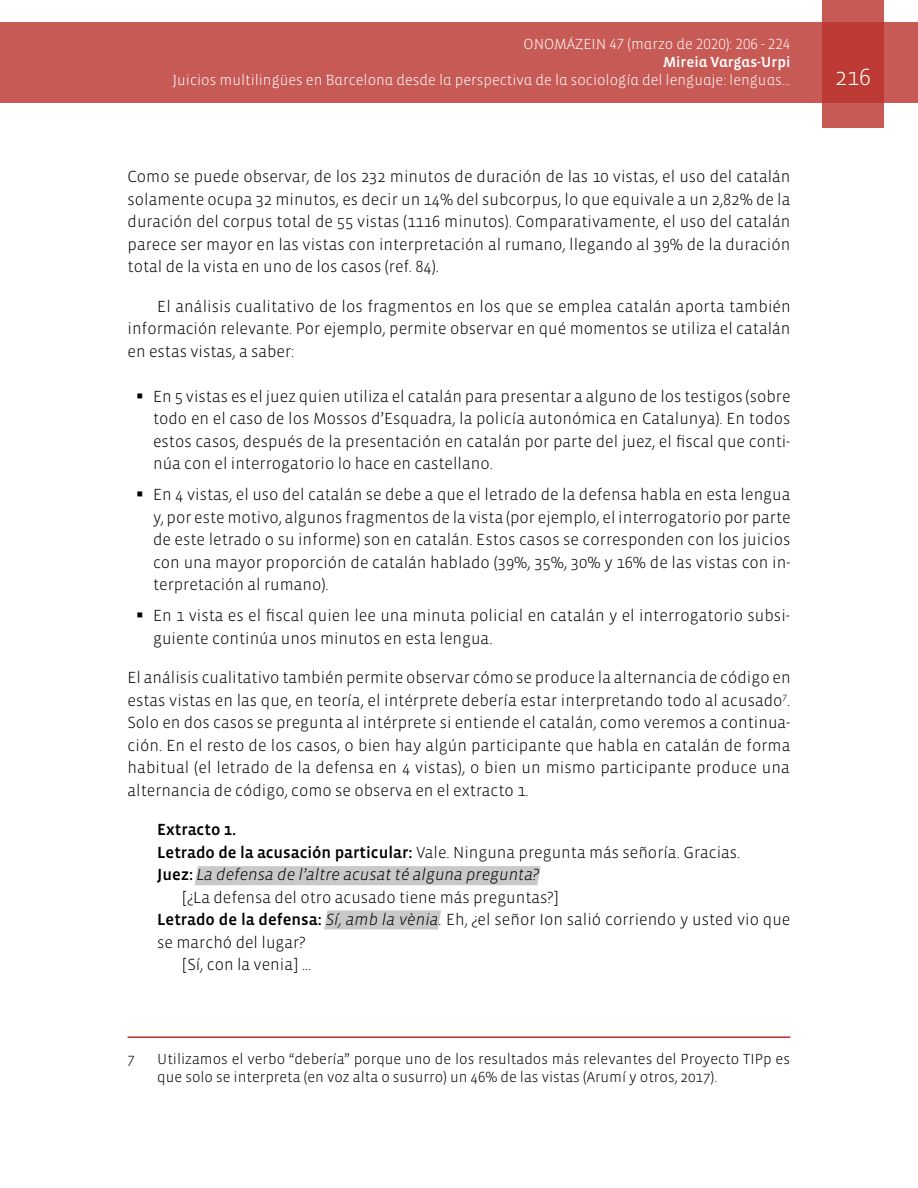
<style>
.page{position:relative;width:918px;height:1188px;background:#fff}
.page>*{position:absolute;margin:0;border:0;box-sizing:border-box;transform-origin:0 0}
.t1{font:300 24px "Vista Sans";color:#fff}
.t2{font:300 16.5px/22.5px "Vista Sans";color:#000;text-align:justify}
.t3{font:italic 300 16.5px "Vista Sans";color:#000}
.t4{font:16.5px "Vista Sans Med";color:#000}
.t5{font:300 15px/18px "Vista Sans";color:#000}
.t6{font:300 15px "Vista Sans Alt";color:#fff}
.t7{font:15px "Vista Sans Alt Med";color:#fff}
.s1{font-family:"Vista Sans Med";font-weight:400}
.s2{font-family:"Vista Sans Med";font-weight:400;font-style:normal}
.s3{font-style:italic}
</style>
<div class="page">
<div style="left:0;top:23px;width:918px;height:80px;background:#c85a55"></div>
<svg style="left:822px;top:0;width:62px;height:128px;background:#c1453f"></svg>
<hr style="left:128px;top:1036px;width:662px;height:2px;background:#b7342c">
<div style="left:195px;top:866px;width:346px;height:19px;background:#cbc9c8"></div>
<svg style="left:324px;top:910px;width:117px;height:19px;background:#cdcbca"></svg>
<p class="t6" style="left:524px;top:37px;width:268px">ONOMÁZEIN 47 (marzo de 2020): 206 - 224</p>
<p class="t7" style="left:663px;top:55px;width:129px">Mireia Vargas-Urpi</p>
<p class="t6" style="left:173px;top:73px;width:619px">Juicios multilingües en Barcelona desde la perspectiva de la sociología del lenguaje: lenguas...</p>
<h1 class="t1" style="left:835px;top:65px;width:37px">216</h1>
<p class="t2" style="left:128px;top:166px;width:664px">Como se puede observar, de los 232 minutos de duración de las 10 vistas, el uso del catalán solamente ocupa 32 minutos, es decir un 14% del subcorpus, lo que equivale a un 2,82% de la duración del corpus total de 55 vistas (1116 minutos). Comparativamente, el uso del catalán parece ser mayor en las vistas con interpretación al rumano, llegando al 39% de la duración total de la vista en uno de los casos (ref. 84).</p>
<p class="t2" style="left:128px;top:295px;width:665px;text-indent:30px">El análisis cualitativo de los fragmentos en los que se emplea catalán aporta también información relevante. Por ejemplo, permite observar en qué momentos se utiliza el catalán en estas vistas, a saber:</p>
<p class="t2" style="left:153px;top:385px;width:639px;text-indent:-17px">▪ En 5 vistas es el juez quien utiliza el catalán para presentar a alguno de los testigos (sobre todo en el caso de los Mossos d’Esquadra, la policía autonómica en Catalunya). En todos estos casos, después de la presentación en catalán por parte del juez, el fiscal que conti&shy;núa con el interrogatorio lo hace en castellano.</p>
<p class="t2" style="left:153px;top:484px;width:639px;text-indent:-17px">▪ En 4 vistas, el uso del catalán se debe a que el letrado de la defensa habla en esta lengua y, por este motivo, algunos fragmentos de la vista (por ejemplo, el interrogatorio por parte de este letrado o su informe) son en catalán. Estos casos se corresponden con los juicios con una mayor proporción de catalán hablado (39%, 35%, 30% y 16% de las vistas con in&shy;terpretación al rumano).</p>
<p class="t2" style="left:153px;top:605px;width:638px;text-indent:-17px">▪ En 1 vista es el fiscal quien lee una minuta policial en catalán y el interrogatorio subsi&shy;guiente continúa unos minutos en esta lengua.</p>
<p class="t2" style="left:128px;top:667px;width:665px">El análisis cualitativo también permite observar cómo se produce la alternancia de código en estas vistas en las que, en teoría, el intérprete debería estar interpretando todo al acusado<sup>7</sup>.<br>Solo en dos casos se pregunta al intérprete si entiende el catalán, como veremos a continua&shy;ción. En el resto de los casos, o bien hay algún participante que habla en catalán de forma habitual (el letrado de la defensa en 4 vistas), o bien un mismo participante produce una alternancia de código, como se observa en el extracto 1.</p>
<p class="t4" style="left:157px;top:821px;width:80px">Extracto 1.</p>
<p class="t2" style="left:157px;top:841px;width:585px"><span class="s1">Letrado de la acusación particular:</span> Vale. Ninguna pregunta más señoría. Gracias.</p>
<p class="t3" style="left:157px;top:866px;width:383px"><span class="s2">Juez:</span> La defensa de l’altre acusat té alguna pregunta?</p>
<p class="t2" style="left:182px;top:886px;width:379px">[¿La defensa del otro acusado tiene más preguntas?]</p>
<p class="t2" style="left:157px;top:909px;width:635px"><span class="s1">Letrado de la defensa:</span> <span class="s3">Sí, amb la vènia.</span> Eh, ¿el señor Ion salió corriendo y usted vio que</p>
<p class="t2" style="left:157px;top:931px;width:149px">se marchó del lugar?</p>
<p class="t2" style="left:182px;top:954px;width:131px">[Sí, con la venia] …</p>
<p class="t5" style="left:128px;top:1050px;width:9px">7</p>
<p class="t5" style="left:157px;top:1050px;width:634px">Utilizamos el verbo “debería” porque uno de los resultados más relevantes del Proyecto TIPp es que solo se interpreta (en voz alta o susurro) un 46% de las vistas (Arumí y otros, 2017).</p>
</div>
